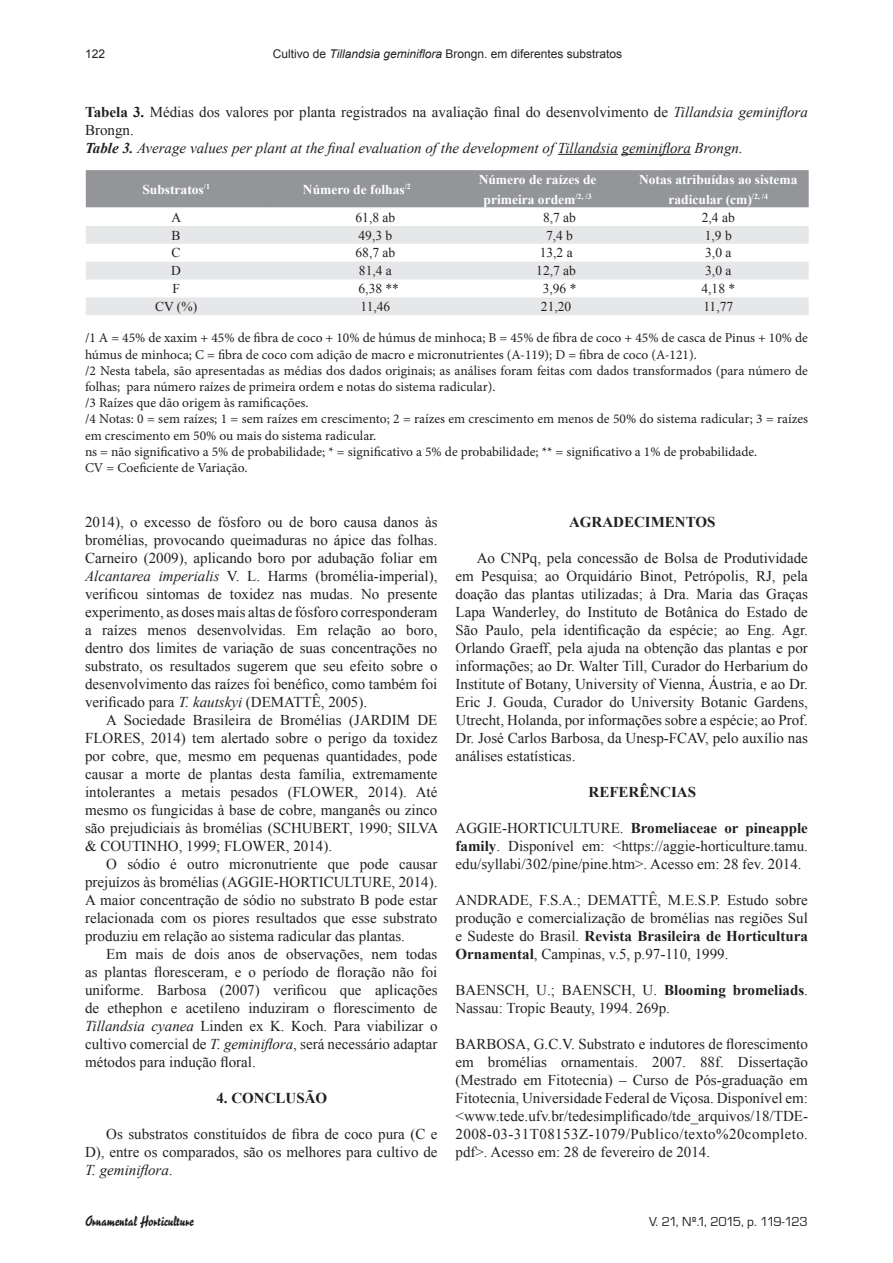
<style>
.page{position:relative;width:893px;height:1263px;background:#fff}
.page>*{position:absolute;margin:0;border:0;box-sizing:border-box;transform-origin:0 0}
.t1{font:15px/18px "Times New Roman";color:#231f20;text-align:justify}
.t2{font:italic 15px/18px "Times New Roman";color:#231f20}
.t3{font:700 15px "Times New Roman";color:#231f20}
.t4{font:13.5px/16.2px "Minion Pro";color:#231f20}
.t5{font:700 13.5px/20.2px "Times New Roman";color:#fff;text-align:center}
.t6{font:13.5px "Times New Roman";color:#231f20}
.t7{font:13.5px "Eurostar";letter-spacing:-.065em;color:#231f20}
.t8{font:13.5px "Reporter Two";color:#231f20}
.t9{font:12px "Arial";color:#231f20}
.s1{font-style:italic}
.s2{font-weight:700;font-style:normal}
.s3{font-style:normal}
.s4{font-weight:700}
</style>
<div class="page">
<hr style="left:558px;top:154px;width:60px;height:1px;background:#231f20">
<hr style="left:622px;top:154px;width:69px;height:1px;background:#231f20">
<div style="left:86px;top:170px;width:723px;height:37px;background:#939598"></div>
<svg style="left:86px;top:226px;width:723px;height:89px;fill:#e6e7e9"></svg>
<p class="t9" style="left:85px;top:45px;width:22px">122</p>
<p class="t9" style="left:273px;top:45px;width:351px">Cultivo de <span class="s1">Tillandsia geminiflora</span> Brongn. em diferentes substratos</p>
<p class="t2" style="left:85px;top:102px;width:724px"><span class="s2">Tabela 3.</span> <span class="s3">Médias dos valores por planta registrados na avaliação final do desenvolvimento de</span> Tillandsia geminiflora<br><span class="s3">Brongn.<br></span><span class="s4">Table 3.</span> Average values per plant at the final evaluation of the development of Tillandsia geminiflora Brongn.</p>
<p class="t5" style="left:142px;top:179px;width:69px">Substratos<sup>/1</sup></p>
<p class="t5" style="left:303px;top:179px;width:109px">Número de folhas<sup>/2</sup></p>
<p class="t5" style="left:479px;top:169px;width:119px">Número de raízes de primeira ordem<sup>/2,</sup> <sup>/3</sup></p>
<p class="t5" style="left:639px;top:169px;width:160px">Notas atribuídas ao sistema radicular (cm)<sup>/2,</sup> <sup>/4</sup></p>
<p class="t6" style="left:172px;top:208px;width:11px">A</p>
<p class="t6" style="left:356px;top:208px;width:41px">61,8 ab</p>
<p class="t6" style="left:543px;top:208px;width:34px">8,7 ab</p>
<p class="t6" style="left:702px;top:208px;width:34px">2,4 ab</p>
<p class="t6" style="left:172px;top:226px;width:11px">B</p>
<p class="t6" style="left:359px;top:226px;width:35px">49,3 b</p>
<p class="t6" style="left:546px;top:226px;width:28px">7,4 b</p>
<p class="t6" style="left:705px;top:226px;width:28px">1,9 b</p>
<p class="t6" style="left:172px;top:244px;width:11px">C</p>
<p class="t6" style="left:356px;top:244px;width:41px">68,7 ab</p>
<p class="t6" style="left:540px;top:244px;width:34px">13,2 a</p>
<p class="t6" style="left:705px;top:244px;width:28px">3,0 a</p>
<p class="t6" style="left:171px;top:262px;width:11px">D</p>
<p class="t6" style="left:359px;top:262px;width:34px">81,4 a</p>
<p class="t6" style="left:536px;top:262px;width:41px">12,7 ab</p>
<p class="t6" style="left:705px;top:262px;width:28px">3,0 a</p>
<p class="t6" style="left:172px;top:279px;width:9px">F</p>
<p class="t6" style="left:359px;top:279px;width:42px">6,38 **</p>
<p class="t6" style="left:543px;top:279px;width:35px">3,96 *</p>
<p class="t6" style="left:701px;top:279px;width:35px">4,18 *</p>
<p class="t6" style="left:155px;top:297px;width:44px">CV (%)</p>
<p class="t6" style="left:360px;top:297px;width:31px">11,46</p>
<p class="t6" style="left:541px;top:297px;width:32px">21,20</p>
<p class="t6" style="left:703px;top:297px;width:31px">11,77</p>
<p class="t4" style="left:85px;top:330px;width:724px">/1 A = 45% de xaxim + 45% de fibra de coco + 10% de húmus de minhoca; B = 45% de fibra de coco + 45% de casca de Pinus + 10% de húmus de minhoca; C = fibra de coco com adição de macro e micronutrientes (A-119); D = fibra de coco (A-121).<br>/2 Nesta tabela, são apresentadas as médias dos dados originais; as análises foram feitas com dados transformados (para número de folhas; para número raízes de primeira ordem e notas do sistema radicular).<br>/3 Raízes que dão origem às ramificações.<br>/4 Notas: 0 = sem raízes; 1 = sem raízes em crescimento; 2 = raízes em crescimento em menos de 50% do sistema radicular; 3 = raízes em crescimento em 50% ou mais do sistema radicular.<br>ns = não significativo a 5% de probabilidade; * = significativo a 5% de probabilidade; ** = significativo a 1% de probabilidade.<br>CV = Coeficiente de Variação.</p>
<p class="t1" style="left:85px;top:513px;width:354px">2014), o excesso de fósforo ou de boro causa danos às bromélias, provocando queimaduras no ápice das folhas.<br>Carneiro (2009), aplicando boro por adubação foliar em <span class="s1">Alcantarea imperialis</span> V. L. Harms (bromélia-imperial), verificou sintomas de toxidez nas mudas. No presente experimento, as doses mais altas de fósforo corresponderam a raízes menos desenvolvidas. Em relação ao boro, dentro dos limites de variação de suas concentrações no substrato, os resultados sugerem que seu efeito sobre o desenvolvimento das raízes foi benéfico, como também foi verificado para <span class="s1">T. kautskyi</span> (DEMATTÊ, 2005).</p>
<p class="t1" style="left:85px;top:711px;width:355px;text-indent:21px">A Sociedade Brasileira de Bromélias (JARDIM DE FLORES, 2014) tem alertado sobre o perigo da toxidez por cobre, que, mesmo em pequenas quantidades, pode causar a morte de plantas desta família, extremamente intolerantes a metais pesados (FLOWER, 2014). Até mesmo os fungicidas à base de cobre, manganês ou zinco são prejudiciais às bromélias (SCHUBERT, 1990; SILVA &amp; COUTINHO, 1999; FLOWER, 2014).</p>
<p class="t1" style="left:85px;top:855px;width:354px;text-indent:21px">O sódio é outro micronutriente que pode causar prejuízos às bromélias (AGGIE-HORTICULTURE, 2014).<br>A maior concentração de sódio no substrato B pode estar relacionada com os piores resultados que esse substrato produziu em relação ao sistema radicular das plantas.</p>
<p class="t1" style="left:85px;top:945px;width:354px;text-indent:21px">Em mais de dois anos de observações, nem todas as plantas floresceram, e o período de floração não foi uniforme. Barbosa (2007) verificou que aplicações de ethephon e acetileno induziram o florescimento de <span class="s1">Tillandsia cyanea</span> Linden ex K. Koch. Para viabilizar o cultivo comercial de <span class="s1">T. geminiflora</span>, será necessário adaptar métodos para indução floral.</p>
<p class="t3" style="left:216px;top:1088px;width:112px">4. CONCLUSÃO</p>
<p class="t1" style="left:85px;top:1125px;width:354px;text-indent:21px">Os substratos constituídos de fibra de coco pura (C e D), entre os comparados, são os melhores para cultivo de <span class="s1">T. geminiflora</span>.</p>
<p class="t3" style="left:569px;top:511px;width:148px">AGRADECIMENTOS</p>
<p class="t1" style="left:455px;top:549px;width:354px;text-indent:21px">Ao CNPq, pela concessão de Bolsa de Produtividade em Pesquisa; ao Orquidário Binot, Petrópolis, RJ, pela doação das plantas utilizadas; à Dra. Maria das Graças Lapa Wanderley, do Instituto de Botânica do Estado de São Paulo, pela identificação da espécie; ao Eng. Agr.<br>Orlando Graeff, pela ajuda na obtenção das plantas e por informações; ao Dr. Walter Till, Curador do Herbarium do Institute of Botany, University of Vienna, Áustria, e ao Dr.<br>Eric J. Gouda, Curador do University Botanic Gardens, Utrecht, Holanda, por informações sobre a espécie; ao Prof.<br>Dr. José Carlos Barbosa, da Unesp-FCAV, pelo auxílio nas análises estatísticas.</p>
<p class="t3" style="left:589px;top:781px;width:109px">REFERÊNCIAS</p>
<p class="t1" style="left:455px;top:819px;width:354px">AGGIE-HORTICULTURE. <span class="s4">Bromeliaceae or pineapple family</span>. Disponível em: &lt;https://aggie-horticulture.tamu. edu/syllabi/302/pine/pine.htm&gt;. Acesso em: 28 fev. 2014.</p>
<p class="t1" style="left:455px;top:891px;width:354px">ANDRADE, F.S.A.; DEMATTÊ, M.E.S.P. Estudo sobre produção e comercialização de bromélias nas regiões Sul e Sudeste do Brasil. <span class="s4">Revista Brasileira de Horticultura Ornamental</span>, Campinas, v.5, p.97-110, 1999.</p>
<p class="t1" style="left:455px;top:981px;width:354px">BAENSCH, U.; BAENSCH, U. <span class="s4">Blooming bromeliads</span>.<br>Nassau: Tropic Beauty, 1994. 269p.</p>
<p class="t1" style="left:455px;top:1035px;width:354px">BARBOSA, G.C.V. Substrato e indutores de florescimento em bromélias ornamentais. 2007. 88f. Dissertação (Mestrado em Fitotecnia) – Curso de Pós-graduação em Fitotecnia, Universidade Federal de Viçosa. Disponível em: &lt;www.tede.ufv.br/tedesimplificado/tde_arquivos/18/TDE-2008-03-31T08153Z-1079/Publico/texto%20completo. pdf&gt;. Acesso em: 28 de fevereiro de 2014.</p>
<p class="t8" style="left:85px;top:1212px;width:110px">Ornamental Horticulture</p>
<p class="t7" style="left:649px;top:1213px;width:160px">V. 21, Nº.1, 2015, p. 119-123</p>
</div>
